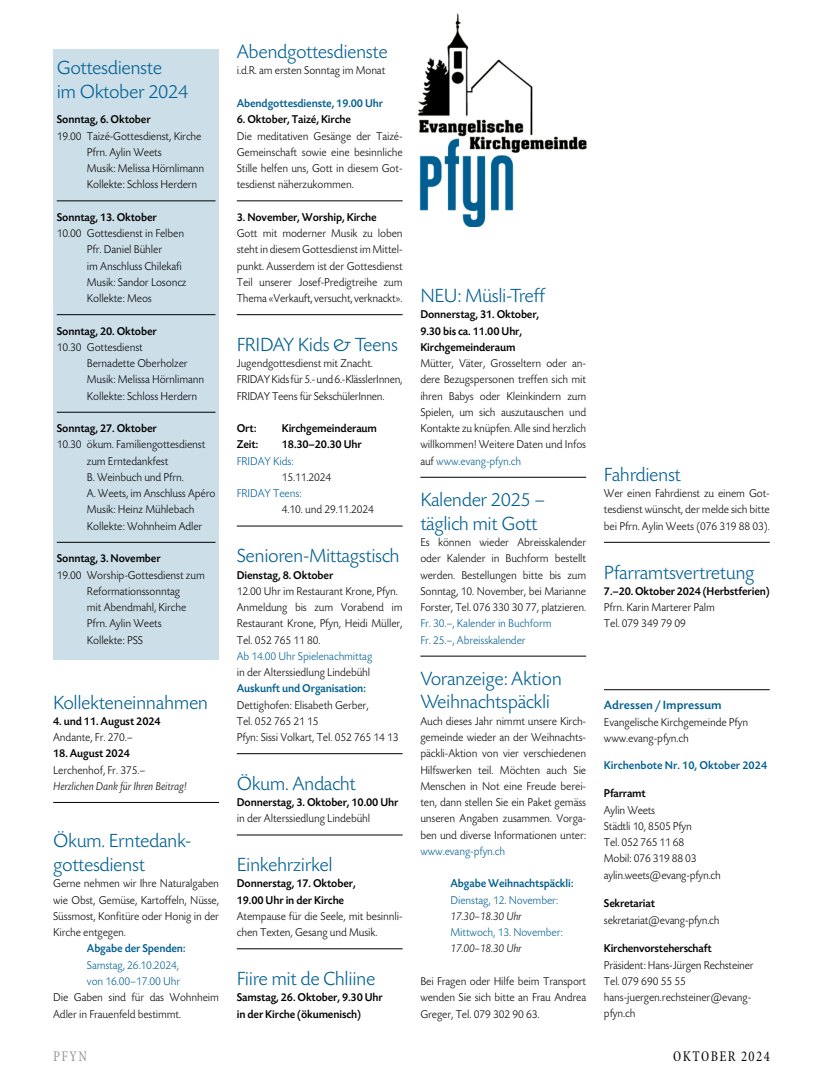
<style>
.page{position:relative;width:823px;height:1092px;background:#fff}
.page>*{position:absolute;margin:0;border:0;box-sizing:border-box;transform-origin:0 0}
.t1{font:300 20px/23.8px "Today SBOP";letter-spacing:-.02em;color:#005f90}
.t2{font:condensed 15px "Minion";letter-spacing:.1em;color:#000;scale:.95 1}
.t3{font:condensed 15px "Minion";color:#959490;scale:.95 1}
.t4{font:500 12.5px "Today SBOP";color:#005f90}
.t5{font:300 11.88px/16.2px "Today SBOP";letter-spacing:-.01em;color:#000;scale:.95 1}
.t6{font:500 11.88px/16.2px "Today SBOP";letter-spacing:-.01em;color:#000;scale:.95 1}
.t7{font:300 11.88px/16.2px "Today SBOP";letter-spacing:-.01em;color:#005f90;scale:.95 1}
.t8{font:500 11.88px "Today SBOP";letter-spacing:-.01em;color:#005f90;scale:.95 1}
.t9{font:italic 300 11.88px "Today SBOP";letter-spacing:-.01em;color:#000;scale:.95 1}
.s1{color:#005f90}
</style>
<div class="page">
<hr style="left:603px;top:689px;width:166px;height:1px;background:#000">
<div style="left:53px;top:49px;width:166px;height:610px;background:#ccdfe9"></div>
<hr style="left:57px;top:201px;width:158px;height:1px;background:#000">
<hr style="left:57px;top:314px;width:158px;height:1px;background:#000">
<hr style="left:57px;top:412px;width:158px;height:1px;background:#000">
<hr style="left:57px;top:542px;width:158px;height:1px;background:#000">
<img style="left:417px;top:14px;width:160px;height:123px">
<img style="left:419px;top:137px;width:168px;height:90px">
<hr style="left:237px;top:201px;width:165px;height:1px;background:#000">
<hr style="left:237px;top:314px;width:165px;height:1px;background:#000">
<hr style="left:237px;top:526px;width:165px;height:1px;background:#000">
<hr style="left:237px;top:753px;width:165px;height:1px;background:#000">
<hr style="left:237px;top:834px;width:165px;height:1px;background:#000">
<hr style="left:237px;top:948px;width:165px;height:1px;background:#000">
<hr style="left:420px;top:477px;width:166px;height:1px;background:#000">
<hr style="left:420px;top:656px;width:166px;height:1px;background:#000">
<hr style="left:603px;top:542px;width:166px;height:1px;background:#000">
<hr style="left:53px;top:802px;width:166px;height:1px;background:#000">
<h1 class="t1" style="left:57px;top:57px;width:133px">Gottesdienste<br>im Oktober 2024</h1>
<p class="t6" style="left:57px;top:112px;width:100px">Sonntag, 6. Oktober</p>
<p class="t5" style="left:87px;top:128px;width:125px;text-indent:-30px">19.00 Taizé-Gottesdienst, Kirche<br>Pfrn. Aylin Weets<br>Musik: Melissa Hörnlimann<br>Kollekte: Schloss Herdern</p>
<p class="t6" style="left:57px;top:209px;width:107px">Sonntag, 13. Oktober</p>
<p class="t5" style="left:87px;top:225px;width:106px;text-indent:-30px">10.00 Gottesdienst in Felben<br>Pfr. Daniel Bühler<br>im Anschluss Chilekafi<br>Musik: Sandor Losoncz<br>Kollekte: Meos</p>
<p class="t6" style="left:57px;top:323px;width:107px">Sonntag, 20. Oktober</p>
<p class="t5" style="left:87px;top:339px;width:125px;text-indent:-30px">10.30 Gottesdienst<br>Bernadette Oberholzer<br>Musik: Melissa Hörnlimann<br>Kollekte: Schloss Herdern</p>
<p class="t6" style="left:57px;top:420px;width:107px">Sonntag, 27. Oktober</p>
<p class="t5" style="left:87px;top:437px;width:137px;text-indent:-30px">10.30 ökum. Familiengottesdienst zum Erntedankfest<br>B. Weinbuch und Pfrn.<br>A. Weets, im Anschluss Apéro<br>Musik: Heinz Mühlebach<br>Kollekte: Wohnheim Adler</p>
<p class="t6" style="left:57px;top:550px;width:111px">Sonntag, 3. November</p>
<p class="t5" style="left:87px;top:567px;width:125px;text-indent:-30px">19.00 Worship-Gottesdienst zum<br>Reformationssonntag<br>mit Abendmahl, Kirche<br>Pfrn. Aylin Weets<br>Kollekte: PSS</p>
<h1 class="t1" style="left:53px;top:691px;width:156px">Kollekteneinnahmen</h1>
<p class="t6" style="left:53px;top:713px;width:115px">4. und 11. August 2024</p>
<p class="t5" style="left:53px;top:729px;width:85px">Andante, Fr. 270.–</p>
<p class="t6" style="left:53px;top:745px;width:82px">18. August 2024</p>
<p class="t5" style="left:53px;top:762px;width:98px">Lerchenhof, Fr. 375.–</p>
<p class="t9" style="left:53px;top:779px;width:142px">Herzlichen Dank für Ihren Beitrag!</p>
<h1 class="t1" style="left:53px;top:829px;width:140px">Ökum. Erntedank&shy;gottesdienst</h1>
<p class="t5" style="left:53px;top:875px;width:176px;text-align:justify">Gerne nehmen wir Ihre Naturalgaben wie Obst, Gemüse, Kartoffeln, Nüsse, Süssmost, Konfitüre oder Honig in der Kirche entgegen.</p>
<p class="t8" style="left:87px;top:942px;width:105px">Abgabe der Spenden:</p>
<p class="t7" style="left:87px;top:957px;width:100px">Samstag, 26.10.2024, von 16.00–17.00 Uhr</p>
<p class="t5" style="left:53px;top:989px;width:176px">Die Gaben sind für das Wohnheim<br>Adler in Frauenfeld bestimmt.</p>
<h1 class="t1" style="left:237px;top:41px;width:152px">Abendgottesdienste</h1>
<p class="t5" style="left:237px;top:63px;width:158px">i.d.R. am ersten Sonntag im Monat</p>
<p class="t8" style="left:237px;top:97px;width:155px">Abendgottesdienste, 19.00 Uhr</p>
<p class="t6" style="left:237px;top:112px;width:122px">6. Oktober, Taizé, Kirche</p>
<p class="t5" style="left:237px;top:128px;width:176px;text-align:justify">Die meditativen Gesänge der Taizé-Gemeinschaft sowie eine besinnliche Stille helfen uns, Gott in diesem Got&shy;tesdienst näherzukommen.</p>
<p class="t6" style="left:237px;top:209px;width:149px">3. November, Worship, Kirche</p>
<p class="t5" style="left:237px;top:225px;width:176px;text-align:justify">Gott mit moderner Musik zu loben steht in diesem Gottesdienst im Mittel&shy;punkt. Ausserdem ist der Gottesdienst Teil unserer Josef-Predigtreihe zum Thema «Verkauft, versucht, verknackt».</p>
<h1 class="t1" style="left:237px;top:333px;width:163px">FRIDAY Kids &amp; Teens</h1>
<p class="t5" style="left:237px;top:355px;width:176px">Jugendgottesdienst mit Znacht.<br>FRIDAY Kids für 5.- und 6.-KlässlerInnen,<br>FRIDAY Teens für SekschülerInnen.</p>
<p class="t6" style="left:237px;top:420px;width:22px">Ort:</p>
<p class="t6" style="left:282px;top:420px;width:102px">Kirchgemeinderaum</p>
<p class="t6" style="left:237px;top:437px;width:24px">Zeit:</p>
<p class="t6" style="left:282px;top:437px;width:86px">18.30–20.30 Uhr</p>
<p class="t7" style="left:237px;top:453px;width:61px">FRIDAY Kids:</p>
<p class="t5" style="left:282px;top:469px;width:54px">15.11.2024</p>
<p class="t7" style="left:237px;top:485px;width:70px">FRIDAY Teens:</p>
<p class="t5" style="left:282px;top:502px;width:98px">4.10. und 29.11.2024</p>
<h1 class="t1" style="left:237px;top:544px;width:164px">Senioren-Mittagstisch</h1>
<p class="t6" style="left:237px;top:567px;width:103px">Dienstag, 8. Oktober</p>
<p class="t5" style="left:237px;top:583px;width:176px">12.00 Uhr im Restaurant Krone, Pfyn.<br>Anmeldung bis zum Vorabend im<br>Restaurant Krone, Pfyn, Heidi Müller,<br>Tel. 052 765 11 80.</p>
<p class="t7" style="left:237px;top:648px;width:144px">Ab 14.00 Uhr Spielenachmittag</p>
<p class="t5" style="left:237px;top:664px;width:142px">in der Alterssiedlung Lindebühl</p>
<p class="t8" style="left:237px;top:682px;width:137px">Auskunft und Organisation:</p>
<p class="t5" style="left:237px;top:697px;width:172px">Dettighofen: Elisabeth Gerber,<br>Tel. 052 765 21 15<br>Pfyn: Sissi Volkart, Tel. 052 765 14 13</p>
<h1 class="t1" style="left:237px;top:772px;width:120px">Ökum. Andacht</h1>
<p class="t6" style="left:237px;top:794px;width:172px">Donnerstag, 3. Oktober, 10.00 Uhr</p>
<p class="t5" style="left:237px;top:810px;width:142px">in der Alterssiedlung Lindebühl</p>
<h1 class="t1" style="left:237px;top:853px;width:97px">Einkehrzirkel</h1>
<p class="t6" style="left:237px;top:875px;width:126px">Donnerstag, 17. Oktober,<br>19.00 Uhr in der Kirche</p>
<p class="t5" style="left:237px;top:908px;width:176px">Atempause für die Seele, mit besinnli&shy;chen Texten, Gesang und Musik.</p>
<h1 class="t1" style="left:237px;top:967px;width:140px">Fiire mit de Chliine</h1>
<p class="t6" style="left:237px;top:989px;width:155px">Samstag, 26. Oktober, 9.30 Uhr in der Kirche (ökumenisch)</p>
<h1 class="t1" style="left:420px;top:284px;width:126px">NEU: Müsli-Treff</h1>
<p class="t6" style="left:420px;top:307px;width:126px">Donnerstag, 31. Oktober,<br>9.30 bis ca. 11.00 Uhr,<br>Kirchgemeinderaum</p>
<p class="t5" style="left:420px;top:355px;width:176px;text-align:justify">Mütter, Väter, Grosseltern oder an&shy;dere Bezugspersonen treffen sich mit ihren Babys oder Kleinkindern zum Spielen, um sich auszutauschen und Kontakte zu knüpfen. Alle sind herzlich willkommen! Weitere Daten und Infos auf <span class="s1">www.evang-pfyn.ch</span></p>
<h1 class="t1" style="left:420px;top:488px;width:126px">Kalender 2025 – täglich mit Gott</h1>
<p class="t5" style="left:420px;top:534px;width:176px;text-align:justify">Es können wieder Abreisskalender oder Kalender in Buchform bestellt werden. Bestellungen bitte bis zum Sonntag, 10. November, bei Marianne Forster, Tel. 076 330 30 77, platzieren.</p>
<p class="t7" style="left:420px;top:615px;width:140px">Fr. 30.–, Kalender in Buchform<br>Fr. 25.–, Abreisskalender</p>
<h1 class="t1" style="left:420px;top:667px;width:143px">Voranzeige: Aktion<br>Weihnachtspäckli</h1>
<p class="t5" style="left:420px;top:713px;width:176px;text-align:justify">Auch dieses Jahr nimmt unsere Kirch&shy;gemeinde wieder an der Weihnachts&shy;päckli-Aktion von vier verschiedenen Hilfswerken teil. Möchten auch Sie Menschen in Not eine Freude berei&shy;ten, dann stellen Sie ein Paket gemäss unseren Angaben zusammen. Vorga&shy;ben und diverse Informationen unter:</p>
<p class="t7" style="left:420px;top:843px;width:91px">www.evang-pfyn.ch</p>
<p class="t8" style="left:450px;top:877px;width:131px">Abgabe Weihnachtspäckli:</p>
<p class="t7" style="left:450px;top:892px;width:115px">Dienstag, 12. November:</p>
<p class="t9" style="left:450px;top:909px;width:76px">17.30–18.30 Uhr</p>
<p class="t7" style="left:450px;top:924px;width:120px">Mittwoch, 13. November:</p>
<p class="t9" style="left:450px;top:942px;width:76px">17.00–18.30 Uhr</p>
<p class="t5" style="left:420px;top:973px;width:176px;text-align:justify">Bei Fragen oder Hilfe beim Transport wenden Sie sich bitte an Frau Andrea Greger, Tel. 079 302 90 63.</p>
<h1 class="t1" style="left:603px;top:463px;width:78px">Fahrdienst</h1>
<p class="t5" style="left:603px;top:485px;width:176px;text-align:justify">Wer einen Fahrdienst zu einem Got&shy;tesdienst wünscht, der melde sich bitte bei Pfrn. Aylin Weets (076 319 88 03).</p>
<h1 class="t1" style="left:603px;top:561px;width:152px">Pfarramtsvertretung</h1>
<p class="t6" style="left:603px;top:583px;width:176px">7.–20. Oktober 2024 (Herbstferien)</p>
<p class="t5" style="left:603px;top:599px;width:118px">Pfrn. Karin Marterer Palm<br>Tel. 079 349 79 09</p>
<p class="t4" style="left:603px;top:698px;width:119px">Adressen/Impressum</p>
<p class="t5" style="left:603px;top:714px;width:153px">Evangelische Kirchgemeinde Pfyn www.evang-pfyn.ch</p>
<p class="t8" style="left:603px;top:758px;width:173px">Kirchenbote Nr. 10, Oktober 2024</p>
<p class="t6" style="left:603px;top:785px;width:45px">Pfarramt</p>
<p class="t5" style="left:603px;top:802px;width:124px">Aylin Weets<br>Städtli 10, 8505 Pfyn<br>Tel. 052 765 11 68<br>Mobil: 076 319 88 03 aylin.weets@evang-pfyn.ch</p>
<p class="t6" style="left:603px;top:895px;width:55px">Sekretariat</p>
<p class="t5" style="left:603px;top:912px;width:123px">sekretariat@evang-pfyn.ch</p>
<p class="t6" style="left:603px;top:940px;width:115px">Kirchenvorsteherschaft</p>
<p class="t5" style="left:603px;top:957px;width:159px">Präsident: Hans-Jürgen Rechsteiner<br>Tel. 079 690 55 55 hans-juergen.rechsteiner@evang&shy;pfyn.ch</p>
<p class="t3" style="left:53px;top:1048px;width:37px">PFYN</p>
<p class="t2" style="left:672px;top:1048px;width:103px">OKTOBER 2024</p>
</div>
